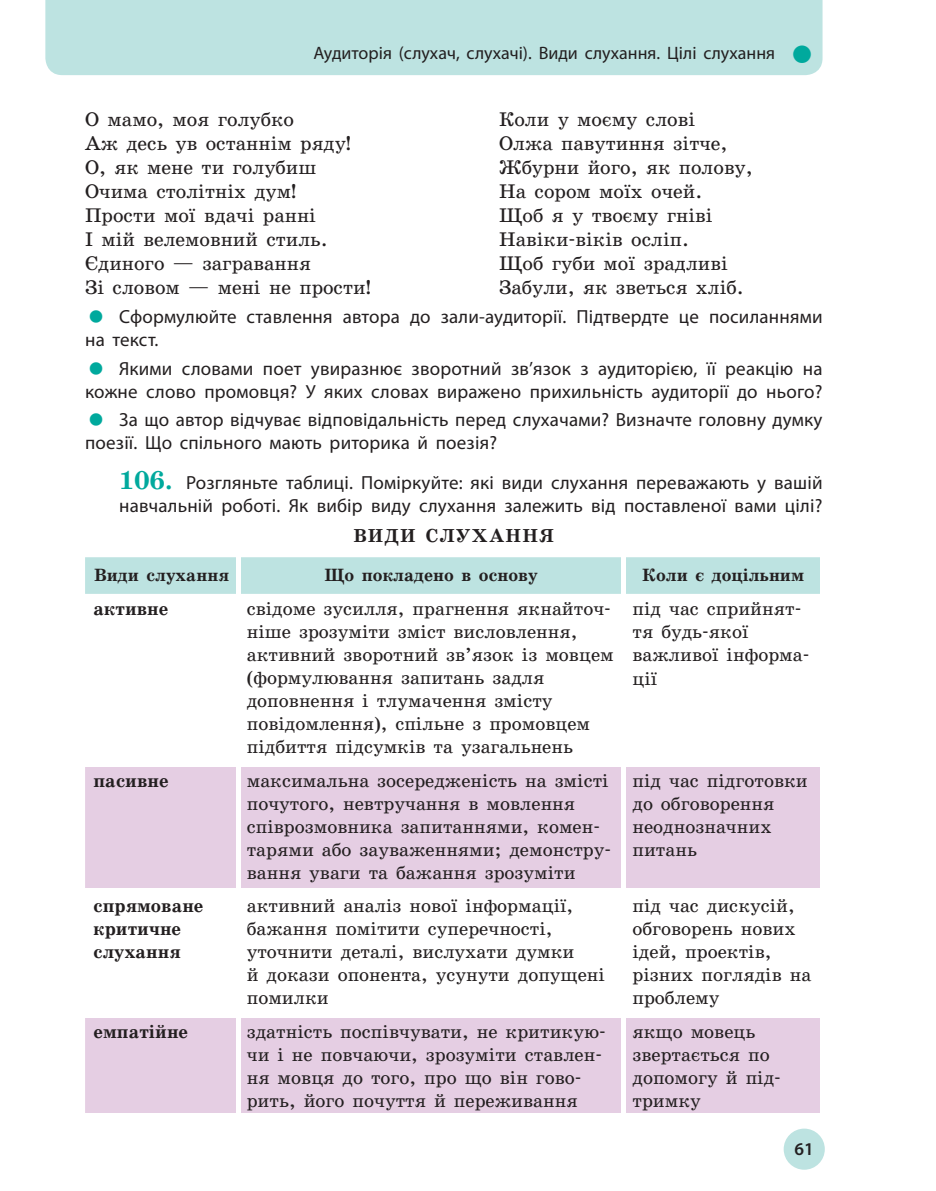
<style>
.page{position:relative;width:936px;height:1191px;background:#fff}
.page>*{position:absolute;margin:0;border:0;box-sizing:border-box;transform-origin:0 0}
.t1{font:20px/24px "School";color:#231f20}
.t2{font:19px/23px "School";color:#231f20}
.t3{font:19px/23px "Myriad Pro";letter-spacing:.01em;color:#231f20}
.t4{font:700 19px/23px "School";color:#231f20}
.t5{font:700 19px "School";letter-spacing:.06em;color:#231f20}
.t6{font:18px "Myriad Pro";color:#231f20}
.t7{font:700 18px "School";color:#231f20}
.t8{font:600 18px "Myriad Pro";color:#231f20}
.s1{font-family:"School";font-weight:700;font-size:26px;color:#00a99d}
</style>
<div class="page">
<div style="left:45px;top:0;width:777px;height:75px;background:#bde3e1"></div>
<div style="left:783px;top:1128px;width:41px;height:41px;background:#bde3e1;border-radius:50%"></div>
<div style="left:85px;top:557px;width:735px;height:37px;background:#bde3e1"></div>
<svg style="left:85px;top:767px;width:735px;height:346px;fill:#e5cee3"></svg>
<hr style="left:236px;top:557px;width:4px;height:37px;background:#fff">
<hr style="left:622px;top:557px;width:4px;height:37px;background:#fff">
<hr style="left:236px;top:766px;width:4px;height:122px;background:#fff">
<hr style="left:622px;top:766px;width:4px;height:122px;background:#fff">
<hr style="left:85px;top:888px;width:153px;height:4px;background:#fff">
<hr style="left:238px;top:888px;width:386px;height:4px;background:#fff">
<hr style="left:236px;top:892px;width:4px;height:121px;background:#fff">
<hr style="left:624px;top:888px;width:200px;height:4px;background:#fff">
<hr style="left:622px;top:892px;width:4px;height:121px;background:#fff">
<hr style="left:85px;top:1013px;width:153px;height:4px;background:#fff">
<hr style="left:238px;top:1013px;width:386px;height:4px;background:#fff">
<hr style="left:236px;top:1017px;width:4px;height:96px;background:#fff">
<hr style="left:624px;top:1013px;width:200px;height:4px;background:#fff">
<hr style="left:622px;top:1017px;width:4px;height:96px;background:#fff">
<svg style="left:793px;top:46px;width:17px;height:17px"></svg>
<p class="t6" style="left:313px;top:42px;width:463px">Аудиторія (слухач, слухачі). Види слухання. Цілі слухання</p>
<p class="t1" style="left:85px;top:108px;width:287px">О мамо, моя голубко<br>Аж десь ув останнім ряду!<br>О, як мене ти голубиш<br>Очима столітніх дум!<br>Прости мої вдачі ранні<br>І мій велемовний стиль.<br>Єдиного — загравання<br>Зі словом — мені не прости!</p>
<p class="t1" style="left:499px;top:108px;width:255px">Коли у моєму слові<br>Олжа павутиння зітче,<br>Жбурни його, як полову,<br>На сором моїх очей.<br>Щоб я у твоєму гніві<br>Навіки-віків осліп.<br>Щоб губи мої зрадливі<br>Забули, як зветься хліб.</p>
<p class="t3" style="left:85px;top:305px;width:739px;text-indent:34px">Сформулюйте ставлення автора до зали-аудиторії. Підтвердте це посиланнями на текст.</p>
<p class="t3" style="left:85px;top:356px;width:739px;text-align:right">Якими словами поет увиразнює зворотний зв’язок з аудиторією, її реакцію на кожне слово промовця? У яких словах виражено прихильність аудиторії до нього?</p>
<p class="t3" style="left:85px;top:408px;width:739px;text-indent:34px">За що автор відчуває відповідальність перед слухачами? Визначте головну думку поезії. Що спільного мають риторика й поезія?</p>
<p class="t3" style="left:119px;top:471px;width:705px"><span class="s1">106.</span> Розгляньте таблиці. Поміркуйте: які види слухання переважають у вашій навчальній роботі. Як вибір виду слухання залежить від поставленої вами цілі?</p>
<p class="t5" style="left:353px;top:524px;width:202px">ВИДИ СЛУХАННЯ</p>
<p class="t7" style="left:94px;top:564px;width:136px">Види слухання</p>
<p class="t7" style="left:324px;top:564px;width:214px">Що покладено в основу</p>
<p class="t7" style="left:642px;top:564px;width:163px">Коли є доцільним</p>
<p class="t4" style="left:94px;top:598px;width:76px">активне</p>
<p class="t2" style="left:247px;top:598px;width:368px">свідоме зусилля, прагнення якнайточ&shy;ніше зрозуміти зміст висловлення, активний зворотний зв’язок із мовцем (формулювання запитань задля доповнення і тлумачення змісту повідомлення), спільне з промовцем підбиття підсумків та узагальнень</p>
<p class="t2" style="left:632px;top:598px;width:178px">під час сприйнят&shy;тя будь-якої важливої інформа&shy;ції</p>
<p class="t4" style="left:94px;top:770px;width:77px">пасивне</p>
<p class="t2" style="left:247px;top:769px;width:366px">максимальна зосередженість на змісті почутого, невтручання в мовлення співрозмовника запитаннями, комен&shy;тарями або зауваженнями; демонстру&shy;вання уваги та бажання зрозуміти</p>
<p class="t2" style="left:632px;top:769px;width:177px">під час підготовки до обговорення неоднозначних питань</p>
<p class="t4" style="left:94px;top:895px;width:111px">спрямоване критичне слухання</p>
<p class="t2" style="left:247px;top:895px;width:360px">активний аналіз нової інформації, бажання помітити суперечності, уточнити деталі, вислухати думки<br>й докази опонента, усунути допущені помилки</p>
<p class="t2" style="left:632px;top:895px;width:180px">під час дискусій, обговорень нових ідей, проектів, різних поглядів на проблему</p>
<p class="t4" style="left:94px;top:1021px;width:96px">емпатійне</p>
<p class="t2" style="left:247px;top:1020px;width:360px">здатність поспівчувати, не критикую&shy;чи і не повчаючи, зрозуміти ставлен&shy;ня мовця до того, про що він гово&shy;рить, його почуття й переживання</p>
<p class="t2" style="left:632px;top:1020px;width:150px">якщо мовець звертається по допомогу й під&shy;тримку</p>
<p class="t8" style="left:794px;top:1137px;width:21px">61</p>
</div>
